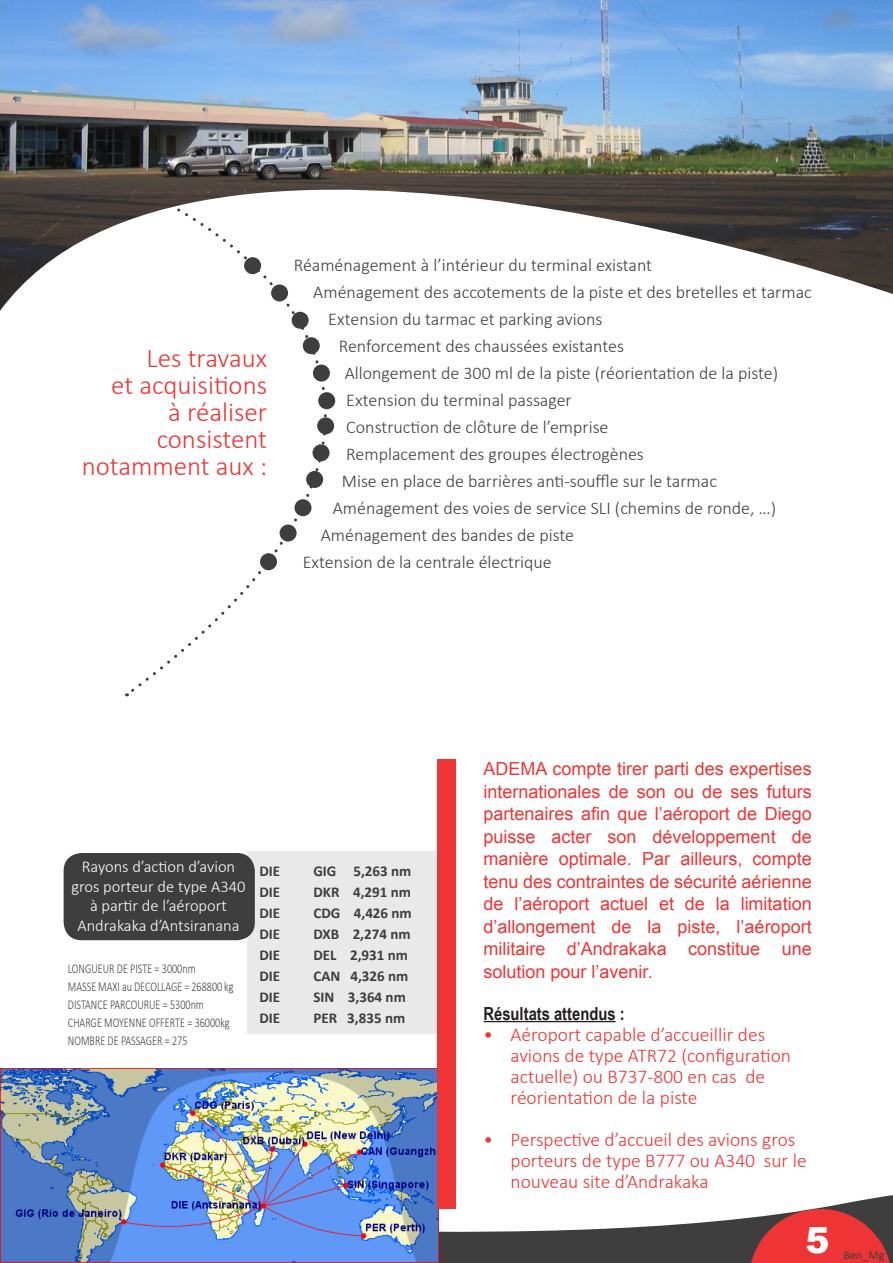
<style>
.page{position:relative;width:893px;height:1263px;background:#fff}
.page>*{position:absolute;margin:0;border:0;box-sizing:border-box;transform-origin:0 0}
.t1{font:900 36px "Arial";color:#fff}
.t2{font:300 27px "Calibri";color:#ee3434}
.t3{font:300 19.5px/21px "Calibri";color:#ee3434}
.t4{font:300 18px "Calibri";color:#3e3e3f}
.t5{font:18px/22.5px "Arial";color:#ee3434;text-align:justify}
.t6{font:700 18px "Arial Narrow";color:#231f20}
.t7{font:300 16.5px/19.8px "Calibri";color:#fff;text-align:center}
.t8{font:700 15px "Calibri";color:#3e3e3f}
.t9{font:300 13.5px "Calibri";color:#3e3e3f;scale:.75 1}
.t10{font:12px "Calibri";color:#3e3e3f}
</style>
<div class="page">
<svg style="left:439px;top:1195px;width:454px;height:68px"></svg>
<svg style="left:749px;top:1209px;width:143px;height:54px;background:#c33e3e"></svg>
<img style="left:0;top:1069px;width:439px;height:194px">
<div style="left:437px;top:759px;width:19px;height:450px;background:#ee3434"></div>
<hr style="left:484px;top:1021px;width:132px;height:1px;background:#231f20">
<div style="left:260px;top:553px;width:17px;height:17px;background:#3e3e3f;border-radius:50%"></div>
<div style="left:280px;top:524px;width:17px;height:17px;background:#3e3e3f;border-radius:50%"></div>
<div style="left:294px;top:499px;width:17px;height:17px;background:#3e3e3f;border-radius:50%"></div>
<div style="left:306px;top:471px;width:17px;height:17px;background:#3e3e3f;border-radius:50%"></div>
<div style="left:313px;top:444px;width:17px;height:17px;background:#3e3e3f;border-radius:50%"></div>
<div style="left:317px;top:417px;width:17px;height:17px;background:#3e3e3f;border-radius:50%"></div>
<div style="left:313px;top:365px;width:17px;height:17px;background:#3e3e3f;border-radius:50%"></div>
<div style="left:318px;top:392px;width:17px;height:17px;background:#3e3e3f;border-radius:50%"></div>
<div style="left:303px;top:337px;width:17px;height:17px;background:#3e3e3f;border-radius:50%"></div>
<div style="left:292px;top:312px;width:17px;height:17px;background:#3e3e3f;border-radius:50%"></div>
<img style="left:0;top:0;width:893px;height:311px">
<div style="left:247px;top:851px;width:190px;height:182px;background:#e9e9e9"></div>
<div style="left:64px;top:853px;width:191px;height:87px;background:#3e3e3f;border-radius:18px"></div>
<p class="t2" style="left:146px;top:342px;width:122px">Les travaux</p>
<p class="t2" style="left:111px;top:369px;width:158px">et acquisitions</p>
<p class="t2" style="left:168px;top:396px;width:100px">à réaliser</p>
<p class="t2" style="left:157px;top:423px;width:112px">consistent</p>
<p class="t2" style="left:82px;top:450px;width:187px">notamment aux :</p>
<p class="t4" style="left:294px;top:253px;width:360px">Réaménagement à l’intérieur du terminal existant</p>
<p class="t4" style="left:313px;top:280px;width:500px">Aménagement des accotements de la piste et des bretelles et tarmac</p>
<p class="t4" style="left:328px;top:307px;width:276px">Extension du tarmac et parking avions</p>
<p class="t4" style="left:339px;top:334px;width:287px">Renforcement des chaussées existantes</p>
<p class="t4" style="left:345px;top:361px;width:435px">Allongement de 300 ml de la piste (réorientation de la piste)</p>
<p class="t4" style="left:346px;top:388px;width:227px">Extension du terminal passager</p>
<p class="t4" style="left:346px;top:415px;width:264px">Construction de clôture de l’emprise</p>
<p class="t4" style="left:346px;top:442px;width:299px">Remplacement des groupes électrogènes</p>
<p class="t4" style="left:342px;top:469px;width:377px">Mise en place de barrières anti-souffle sur le tarmac</p>
<p class="t4" style="left:333px;top:496px;width:445px">Aménagement des voies de service SLI (chemins de ronde, …)</p>
<p class="t4" style="left:321px;top:523px;width:255px">Aménagement des bandes de piste</p>
<p class="t4" style="left:303px;top:550px;width:251px">Extension de la centrale électrique</p>
<p class="t7" style="left:71px;top:856px;width:176px">Rayons d’action d’avion gros porteur de type A340 à partir de l’aéroport</p>
<p class="t7" style="left:77px;top:916px;width:164px">Andrakaka d’Antsiranana</p>
<p class="t9" style="left:68px;top:960px;width:172px">LONGUEUR DE PISTE = 3000nm</p>
<p class="t9" style="left:68px;top:978px;width:222px">MASSE MAXI au DECOLLAGE = 268800 kg</p>
<p class="t9" style="left:68px;top:996px;width:183px">DISTANCE PARCOURUE = 5300nm</p>
<p class="t9" style="left:68px;top:1014px;width:217px">CHARGE MOYENNE OFFERTE = 36000kg</p>
<p class="t9" style="left:68px;top:1032px;width:161px">NOMBRE DE PASSAGER = 275</p>
<p class="t8" style="left:259px;top:860px;width:22px">DIE</p>
<p class="t8" style="left:313px;top:860px;width:99px">GIG 5,263 nm</p>
<p class="t8" style="left:259px;top:881px;width:22px">DIE</p>
<p class="t8" style="left:313px;top:881px;width:99px">DKR 4,291 nm</p>
<p class="t8" style="left:259px;top:902px;width:22px">DIE</p>
<p class="t8" style="left:313px;top:902px;width:100px">CDG 4,426 nm</p>
<p class="t8" style="left:259px;top:923px;width:22px">DIE</p>
<p class="t8" style="left:313px;top:923px;width:99px">DXB 2,274 nm</p>
<p class="t8" style="left:259px;top:944px;width:22px">DIE</p>
<p class="t8" style="left:313px;top:944px;width:96px">DEL 2,931 nm</p>
<p class="t8" style="left:259px;top:965px;width:22px">DIE</p>
<p class="t8" style="left:313px;top:965px;width:97px">CAN 4,326 nm</p>
<p class="t8" style="left:259px;top:986px;width:22px">DIE</p>
<p class="t8" style="left:313px;top:986px;width:94px">SIN 3,364 nm</p>
<p class="t8" style="left:259px;top:1007px;width:22px">DIE</p>
<p class="t8" style="left:313px;top:1007px;width:93px">PER 3,835 nm</p>
<p class="t5" style="left:484px;top:757px;width:330px">ADEMA compte tirer parti des expertises internationales de son ou de ses futurs partenaires afin que l’aéroport de Diego puisse acter son développement de manière optimale. Par ailleurs, compte tenu des contraintes de sécurité aérienne de l’aéroport actuel et de la limitation d’allongement de la piste, l’aéroport militaire d’Andrakaka constitue une solution pour l’avenir.</p>
<p class="t6" style="left:484px;top:1000px;width:143px">Résultats attendus :</p>
<p class="t3" style="left:511px;top:1023px;width:282px;text-indent:-27px">• Aéroport capable d’accueillir des avions de type ATR72 (configuration actuelle) ou B737-800 en cas de réorientation de la piste</p>
<p class="t3" style="left:511px;top:1128px;width:298px;text-indent:-27px">• Perspective d’accueil des avions gros porteurs de type B777 ou A340 sur le nouveau site d’Andrakaka</p>
<h1 class="t1" style="left:805px;top:1214px;width:26px">5</h1>
<p class="t10" style="left:844px;top:1247px;width:42px">Ben_Mg</p>
</div>
